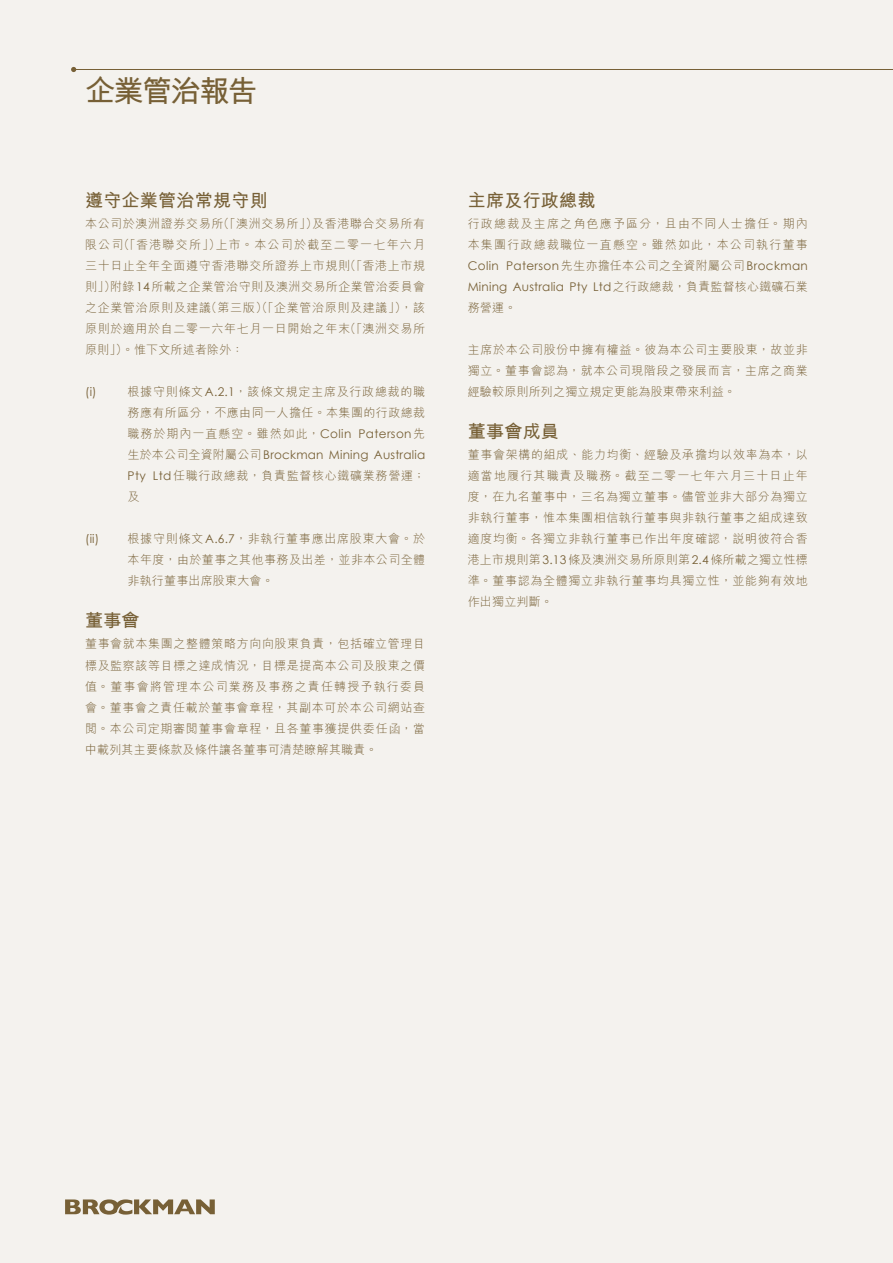
<style>
.page{position:relative;width:893px;height:1263px;background:#f4f2ee}
.page>*{position:absolute;margin:0;border:0;box-sizing:border-box;transform-origin:0 0}
.t1{font:30px "M Hei HK Bold E Ten B5 H";letter-spacing:-.045em;color:#776036}
.t2{font:18px "M Hei HK Bold E Ten B5 H";letter-spacing:.015em;color:#776036}
.t3{font:12px/21px "M Hei HK Light E Ten B5 H";letter-spacing:.055em;color:#776036;text-align:justify}
.t4{font:12px/21px "Century Gothic";letter-spacing:.015em;color:#776036}
.t5{font:12px/21px "M Hei HK Light E Ten B5 H";letter-spacing:.1em;color:#776036}
.s1{font-family:"Century Gothic"}
.s2{font-family:"M Hei HK Light E Ten B5 H"}
</style>
<div class="page">
<svg style="left:65px;top:1199px;width:150px;height:15px"></svg>
<hr style="left:74px;top:69px;width:819px;height:1px;background:#776036">
<svg style="left:71px;top:67px;width:5px;height:5px"></svg>
<h1 class="t1" style="left:85px;top:79px;width:174px">企業管治報告</h1>
<h2 class="t2" style="left:85px;top:194px;width:184px">遵守企業管治常規守則</h2>
<p class="t3" style="left:85px;top:215px;width:342px">本公司於澳洲證券交易所（「澳洲交易所」）及香港聯合交易所有限公司（「香港聯交所」）上市。本公司於截至二零一七年六月三十日止全年全面遵守香港聯交所證券上市規則（「香港上市規則」）附錄<span class="s1">14</span>所載之企業管治守則及澳洲交易所企業管治委員會之企業管治原則及建議（第三版）（「企業管治原則及建議」），該原則於適用於自二零一六年七月一日開始之年末（「澳洲交易所原則」）。惟下文所述者除外：</p>
<p class="t4" style="left:85px;top:381px;width:13px">(i)</p>
<p class="t3" style="left:128px;top:383px;width:299px">根據守則條文<span class="s1">A.2.1</span>，該條文規定主席及行政總裁的職務應有所區分，不應由同一人擔任。本集團的行政總裁職務於期內一直懸空。雖然如此，<span class="s1">Colin Paterson</span>先</p>
<p class="t4" style="left:128px;top:444px;width:299px"><span class="s2">生於本公司全資附屬公司</span>Brockman Mining Australia</p>
<p class="t3" style="left:128px;top:467px;width:299px"><span class="s1">Pty Ltd</span>任職行政總裁，負責監督核心鐵礦業務營運；及</p>
<p class="t4" style="left:85px;top:528px;width:16px">(ii)</p>
<p class="t3" style="left:128px;top:530px;width:299px">根據守則條文<span class="s1">A.6.7</span>，非執行董事應出席股東大會。於本年度，由於董事之其他事務及出差，並非本公司全體非執行董事出席股東大會。</p>
<h2 class="t2" style="left:85px;top:614px;width:56px">董事會</h2>
<p class="t3" style="left:85px;top:635px;width:342px">董事會就本集團之整體策略方向向股東負責，包括確立管理目標及監察該等目標之達成情況，目標是提高本公司及股東之價值。董事會將管理本公司業務及事務之責任轉授予執行委員會。董事會之責任載於董事會章程，其副本可於本公司網站查閱。本公司定期審閱董事會章程，且各董事獲提供委任函，當中載列其主要條款及條件讓各董事可清楚瞭解其職責。</p>
<h2 class="t2" style="left:468px;top:194px;width:129px">主席及行政總裁</h2>
<p class="t5" style="left:468px;top:215px;width:342px">行政總裁及主席之角色應予區分，且由不同人士擔任。期內本集團行政總裁職位一直懸空。雖然如此，本公司執行董事</p>
<p class="t4" style="left:468px;top:255px;width:342px">Colin Paterson<span class="s2">先生亦擔任本公司之全資附屬公司</span>Brockman<br>Mining Australia Pty Ltd<span class="s2">之行政總裁，負責監督核心鐵礦石業</span></p>
<p class="t3" style="left:468px;top:299px;width:50px">務營運。</p>
<p class="t3" style="left:468px;top:341px;width:342px">主席於本公司股份中擁有權益。彼為本公司主要股東，故並非獨立。董事會認為，就本公司現階段之發展而言，主席之商業經驗較原則所列之獨立規定更能為股東帶來利益。</p>
<h2 class="t2" style="left:468px;top:425px;width:93px">董事會成員</h2>
<p class="t3" style="left:468px;top:446px;width:342px">董事會架構的組成、能力均衡、經驗及承擔均以效率為本，以適當地履行其職責及職務。截至二零一七年六月三十日止年度，在九名董事中，三名為獨立董事。儘管並非大部分為獨立非執行董事，惟本集團相信執行董事與非執行董事之組成達致適度均衡。各獨立非執行董事已作出年度確認，說明彼符合香港上市規則第<span class="s1">3.13</span>條及澳洲交易所原則第<span class="s1">2.4</span>條所載之獨立性標準。董事認為全體獨立非執行董事均具獨立性，並能夠有效地作出獨立判斷。</p>
</div>
